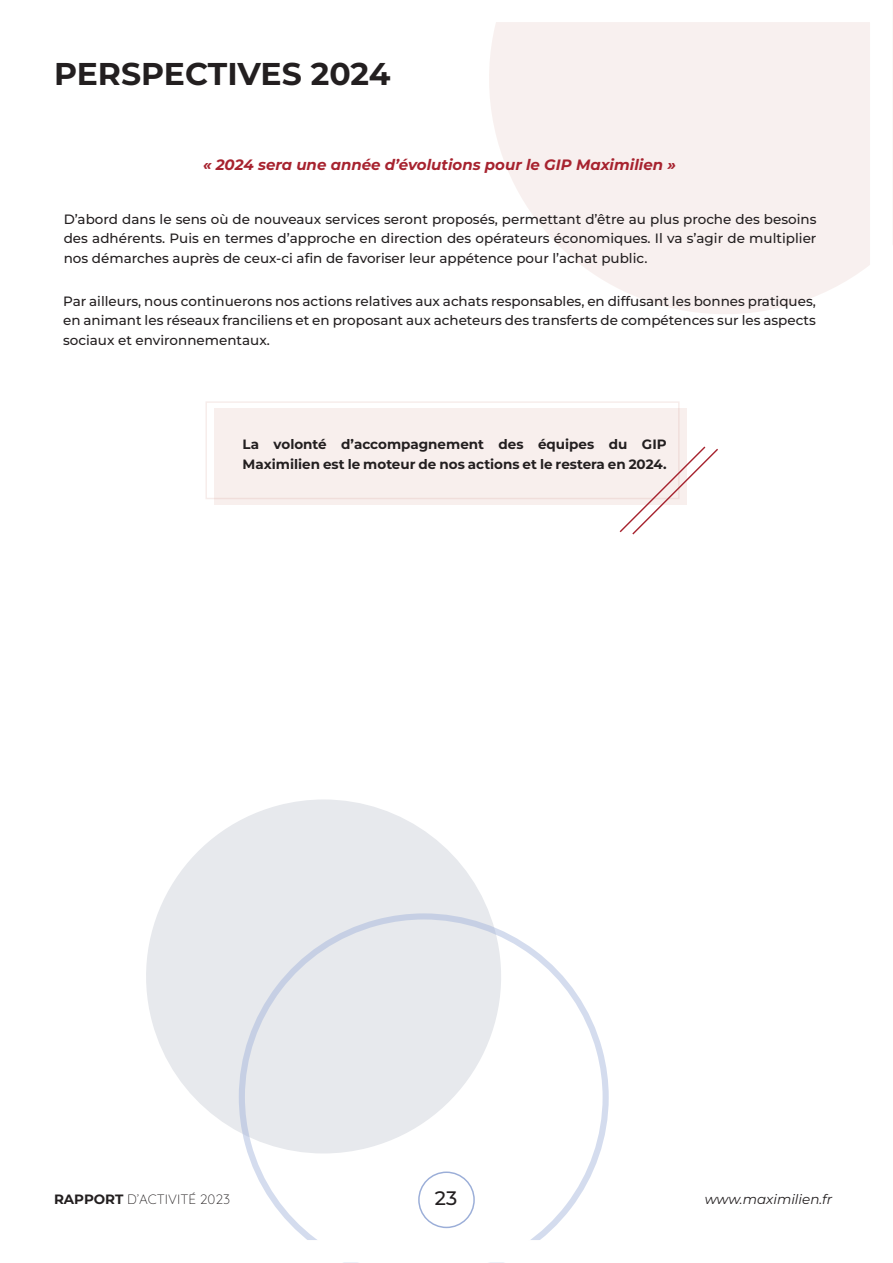
<style>
.page{position:relative;width:893px;height:1263px;background:#fff}
.page>*{position:absolute;margin:0;border:0;box-sizing:border-box;transform-origin:0 0}
.t1{font:700 31.5px "Montserrat";color:#231f20}
.t2{font:500 19.5px "Montserrat";color:#231f20}
.t3{font:italic 700 15px "Montserrat";color:#a7232f}
.t4{font:500 13.5px/19.5px "Montserrat";color:#231f20;text-align:justify}
.t5{font:700 13.5px/19.5px "Montserrat";color:#231f20}
.t6{font:300 13.5px "Quicksand";color:#231f20}
.t7{font:italic 13.5px "Montserrat";color:#231f20}
.s1{font-family:"Montserrat";font-weight:700}
</style>
<div class="page">
<svg style="left:489px;top:23px;width:380px;height:291px;fill:#f8f0ef"></svg>
<svg style="left:146px;top:799px;width:343px;height:333px;fill:#e7e9ed"></svg>
<svg style="left:239px;top:913px;width:370px;height:350px"></svg>
<div style="left:214px;top:408px;width:473px;height:97px;background:#f8efed"></div>
<svg style="left:618px;top:445px;width:100px;height:90px"></svg>
<h1 class="t1" style="left:54px;top:51px;width:338px">PERSPECTIVES 2024</h1>
<p class="t3" style="left:203px;top:154px;width:474px">« 2024 sera une année d’évolutions pour le GIP Maximilien »</p>
<p class="t4" style="left:64px;top:208px;width:754px">D’abord dans le sens où de nouveaux services seront proposés, permettant d’être au plus proche des besoins des adhérents. Puis en termes d’approche en direction des opérateurs économiques. Il va s’agir de multiplier nos démarches auprès de ceux-ci afin de favoriser leur appétence pour l’achat public.</p>
<p class="t4" style="left:63px;top:291px;width:754px">Par ailleurs, nous continuerons nos actions relatives aux achats responsables, en diffusant les bonnes pratiques, en animant les réseaux franciliens et en proposant aux acheteurs des transferts de compétences sur les aspects sociaux et environnementaux.</p>
<p class="t5" style="left:243px;top:434px;width:426px">La volonté d’accompagnement des équipes du GIP<br>Maximilien est le moteur de nos actions et le restera en 2024.</p>
<p class="t6" style="left:54px;top:1189px;width:178px"><span class="s1">RAPPORT</span> D’ACTIVITÉ 2023</p>
<h2 class="t2" style="left:435px;top:1185px;width:24px">23</h2>
<p class="t7" style="left:705px;top:1190px;width:129px">www.maximilien.fr</p>
</div>
